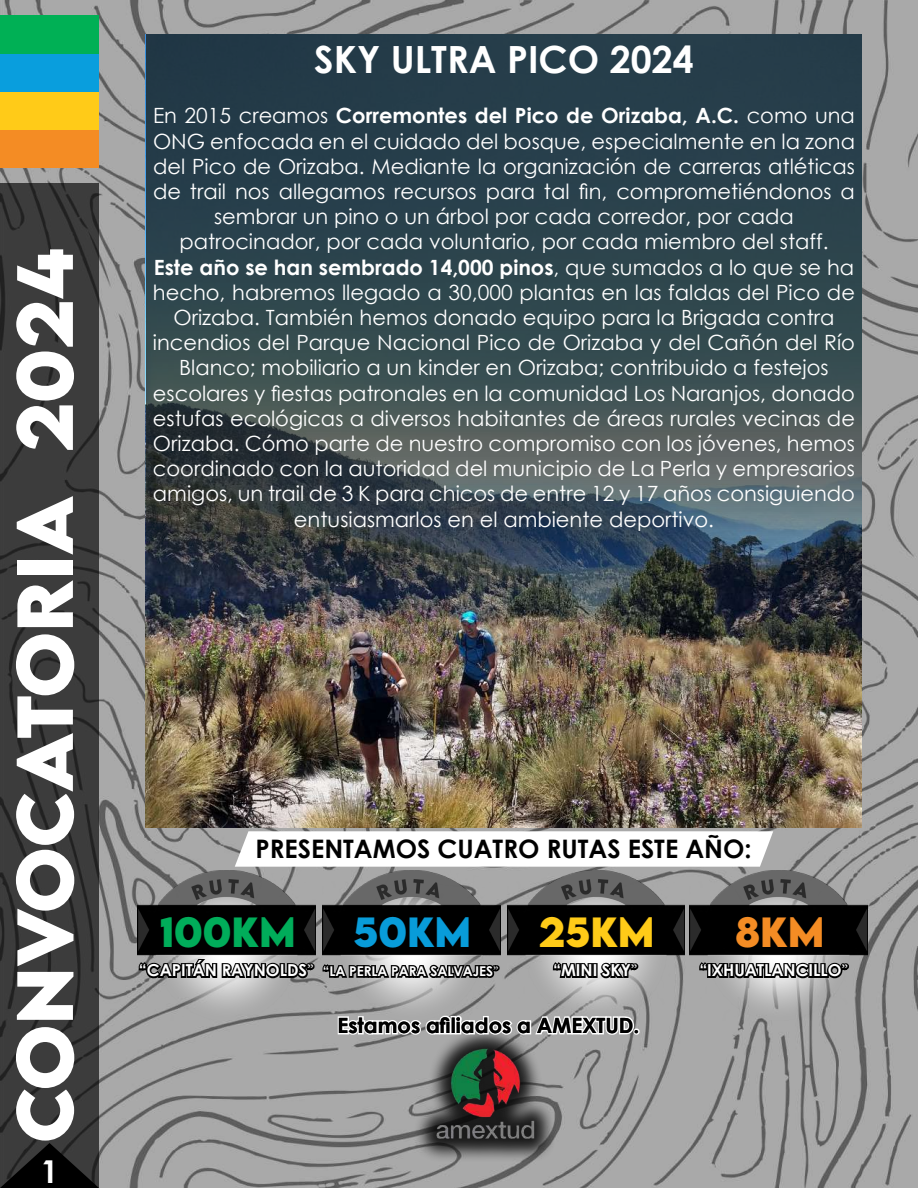
<style>
.page{position:relative;width:918px;height:1188px;background:#fff}
.page>*{position:absolute;margin:0;border:0;box-sizing:border-box;transform-origin:0 0}
.t1{font:700 70.5px "LEMONMILK";color:#fff}
.t2{font:700 37.5px "Century Gothic";color:#fff}
.t3{font:700 37.5px "LEMONMILK";color:#00ad5a}
.t4{font:700 37.5px "LEMONMILK";color:#089cd9}
.t5{font:700 37.5px "LEMONMILK";color:#ffcb18}
.t6{font:700 37.5px "LEMONMILK";color:#f48c24}
.t7{font:700 31.5px "Century Gothic";color:#fff}
.t8{font:700 25.5px "Century Gothic";color:#000}
.t9{font:21px/25.2px "Century Gothic";color:#fff;text-align:center}
.t10{font:700 21px "Century Gothic";color:#000}
.t11{font:700 16.5px "Century Gothic";color:#fff}
.t12{font:700 13.5px "Century Gothic";color:#fff}
.s1{font-weight:700}
.s2{font-size:16.5px}
.s3{font-family:"Minion Pro";font-weight:400;font-size:16.5px}
.s4{font-family:"Minion Pro";font-weight:400}
</style>
<div class="page">
<img style="left:0;top:0;width:918px;height:1188px">
<svg style="left:0;top:183px;width:99px;height:960px;fill:#3c3c3c"></svg>
<div style="left:0;top:129px;width:99px;height:38px;background:#f48c24"></div>
<div style="left:0;top:91px;width:99px;height:38px;background:#ffcb18"></div>
<div style="left:0;top:53px;width:99px;height:38px;background:#099edd"></div>
<div style="left:0;top:15px;width:99px;height:39px;background:#00b055"></div>
<img style="left:146px;top:594px;width:715px;height:234px">
<svg style="left:146px;top:34px;width:715px;height:560px;fill:#2c434d"></svg>
<svg style="left:235px;top:831px;width:538px;height:36px"></svg>
<img style="left:138px;top:870px;width:178px;height:150px">
<img style="left:322px;top:870px;width:178px;height:150px">
<img style="left:507px;top:870px;width:178px;height:150px">
<img style="left:690px;top:870px;width:178px;height:150px">
<svg style="left:136px;top:958px;width:365px;height:25px"></svg>
<svg style="left:551px;top:957px;width:89px;height:26px"></svg>
<svg style="left:697px;top:959px;width:154px;height:24px"></svg>
<div style="left:413px;top:1025px;width:144px;height:137px;background:#000;opacity:.84"></div>
<img style="left:423px;top:1038px;width:127px;height:116px">
<svg style="left:336px;top:1011px;width:306px;height:27px"></svg>
<svg style="left:0;top:1143px;width:99px;height:45px"></svg>
<h1 class="t1" style="left:-3px;top:1143px;width:897px;rotate:-90deg">CONVOCATORIA 2024</h1>
<h3 class="t7" style="left:41px;top:1148px;width:19px">1</h3>
<h2 class="t2" style="left:314px;top:31px;width:381px">SKY ULTRA PICO 2024</h2>
<p class="t9" style="left:153px;top:103px;width:704px">En 2015 creamos <span class="s1">Corremontes del Pico de Orizaba, A.C.</span> como una ONG enfocada en el cuidado del bosque, especialmente en la zona del Pico de Orizaba. Mediante la organización de carreras atléticas de trail nos allegamos recursos para tal fin, comprometiéndonos a sembrar un pino o un árbol por cada corredor, por cada patrocinador, por cada voluntario, por cada miembro del staff.<br><span class="s1">Este año se han sembrado 14,000 pinos</span>, que sumados a lo que se ha hecho, habremos llegado a 30,000 plantas en las faldas del Pico de Orizaba. También hemos donado equipo para la Brigada contra incendios del Parque Nacional Pico de Orizaba y del Cañón del Río Blanco; mobiliario a un kinder en Orizaba; contribuido a festejos escolares y fiestas patronales en la comunidad Los Naranjos, donado estufas ecológicas a diversos habitantes de áreas rurales vecinas de Orizaba. Cómo parte de nuestro compromiso con los jóvenes, hemos coordinado con la autoridad del municipio de La Perla y empresarios amigos, un trail de 3 K para chicos de entre 12 y 17 años consiguiendo entusiasmarlos en el ambiente deportivo.</p>
<p class="t8" style="left:255px;top:830px;width:498px">PRESENTAMOS CUATRO RUTAS ESTE AÑO:</p>
<h2 class="t3" style="left:160px;top:907px;width:138px">100KM</h2>
<h2 class="t4" style="left:353px;top:907px;width:120px">50KM</h2>
<h2 class="t5" style="left:539px;top:907px;width:117px">25KM</h2>
<h2 class="t6" style="left:735px;top:907px;width:91px">8KM</h2>
<p class="t12" style="left:139px;top:961px;width:361px"><span class="s2">“CAPITÁN RAYNOLDS</span><span class="s3">”</span> “LA PERLA PARA SALVAJES<span class="s4">”</span></p>
<p class="t11" style="left:553px;top:958px;width:86px">“MINI SKY<span class="s4">”</span></p>
<p class="t11" style="left:699px;top:958px;width:150px">“IXHUATLANCILLO<span class="s4">”</span></p>
<p class="t10" style="left:338px;top:1009px;width:303px">Estamos afiliados a AMEXTUD.</p>
</div>
